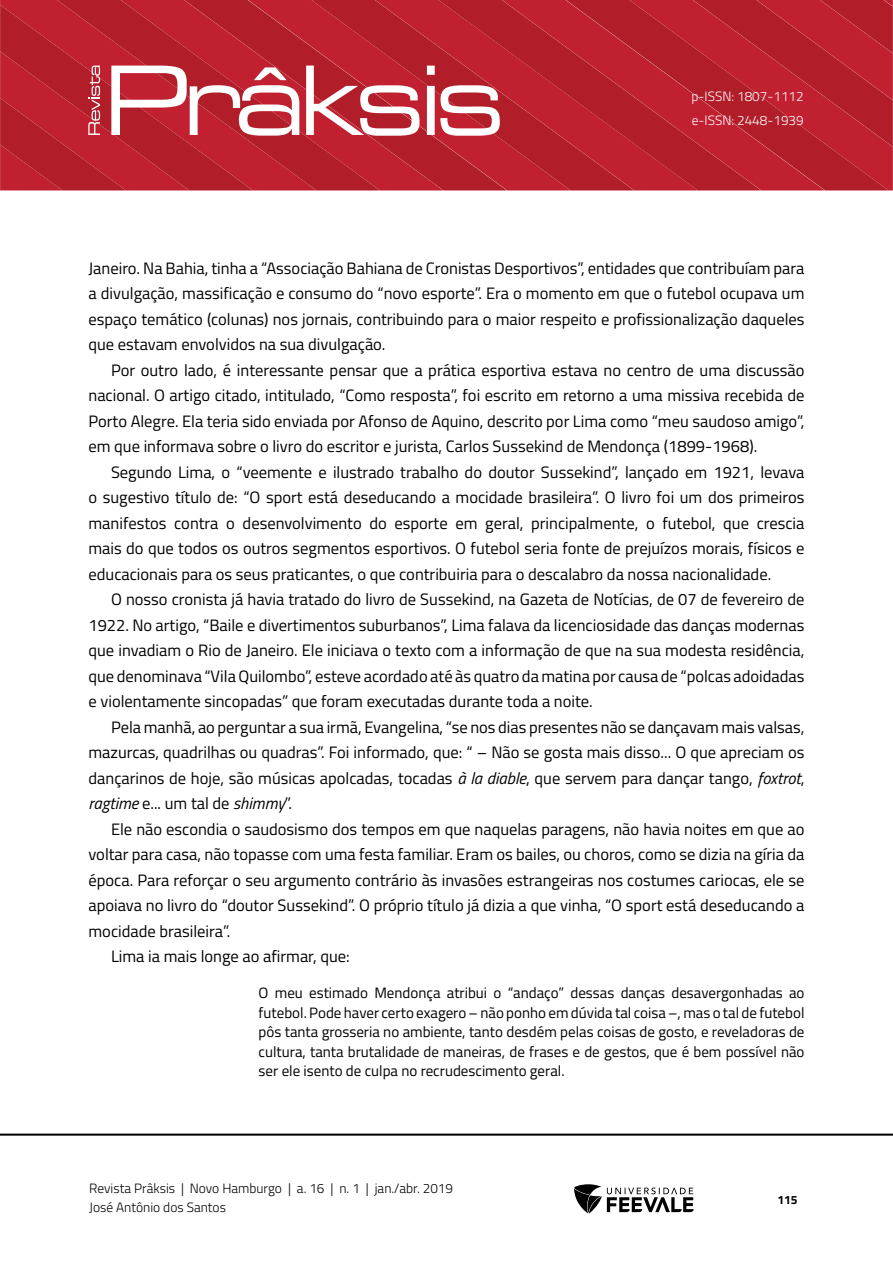
<style>
.page{position:relative;width:893px;height:1263px;background:#fff}
.page>*{position:absolute;margin:0;border:0;box-sizing:border-box;transform-origin:0 0}
.Corpo_de_texto{font:16.5px/25.5px "Titillium Web";color:#000;text-align:justify}
.Citação{font:15px/19.5px "Titillium Web";color:#000;text-align:justify}
.t1{font:300 13.5px/19.4px "Titillium Web";color:#000}
.t2{font:300 13.5px/24px "Titillium Web";color:#fff}
.t3{font:700 12px "Titillium Web";color:#000}
.s1{font-style:italic}
</style>
<div class="page">
<svg style="left:0;top:5px;width:56px;height:46px;background:#b7202d"></svg>
<svg style="left:56px;top:0;width:128px;height:51px;background:#b81f2d"></svg>
<svg style="left:184px;top:0;width:127px;height:51px;background:#b8202d"></svg>
<svg style="left:311px;top:0;width:127px;height:51px;background:#b8202d"></svg>
<svg style="left:438px;top:0;width:127px;height:190px;background:#b9202d"></svg>
<svg style="left:565px;top:0;width:324px;height:190px;background:#b8202d"></svg>
<svg style="left:692px;top:0;width:201px;height:147px;background:#b8202d"></svg>
<hr style="left:0;top:1133px;width:893px;height:3px;background:#000">
<svg style="left:574px;top:1184px;width:120px;height:29px"></svg>
<svg style="left:0;top:51px;width:500px;height:139px;background:#c13d48"></svg>
<p class="t2" style="left:691px;top:84px;width:114px">p-ISSN: 1807-1112 e-ISSN: 2448-1939</p>
<p class="Corpo_de_texto" style="left:88px;top:254px;width:717px">Janeiro. Na Bahia, tinha a “Associação Bahiana de Cronistas Desportivos”, entidades que contribuíam para a divulgação, massificação e consumo do “novo esporte”. Era o momento em que o futebol ocupava um espaço temático (colunas) nos jornais, contribuindo para o maior respeito e profissionalização daqueles que estavam envolvidos na sua divulgação.</p>
<p class="Corpo_de_texto" style="left:88px;top:356px;width:717px;text-indent:22px">Por outro lado, é interessante pensar que a prática esportiva estava no centro de uma discussão nacional. O artigo citado, intitulado, “Como resposta”, foi escrito em retorno a uma missiva recebida de Porto Alegre. Ela teria sido enviada por Afonso de Aquino, descrito por Lima como “meu saudoso amigo”, em que informava sobre o livro do escritor e jurista, Carlos Sussekind de Mendonça (1899-1968).</p>
<p class="Corpo_de_texto" style="left:88px;top:458px;width:717px;text-indent:22px">Segundo Lima, o “veemente e ilustrado trabalho do doutor Sussekind”, lançado em 1921, levava o sugestivo título de: “O sport está deseducando a mocidade brasileira”. O livro foi um dos primeiros manifestos contra o desenvolvimento do esporte em geral, principalmente, o futebol, que crescia mais do que todos os outros segmentos esportivos. O futebol seria fonte de prejuízos morais, físicos e educacionais para os seus praticantes, o que contribuiria para o descalabro da nossa nacionalidade.</p>
<p class="Corpo_de_texto" style="left:88px;top:586px;width:717px;text-indent:22px">O nosso cronista já havia tratado do livro de Sussekind, na Gazeta de Notícias, de 07 de fevereiro de 1922. No artigo, “Baile e divertimentos suburbanos”, Lima falava da licenciosidade das danças modernas que invadiam o Rio de Janeiro. Ele iniciava o texto com a informação de que na sua modesta residência, que denominava “Vila Quilombo”, esteve acordado até às quatro da matina por causa de “polcas adoidadas e violentamente sincopadas” que foram executadas durante toda a noite.</p>
<p class="Corpo_de_texto" style="left:88px;top:713px;width:718px;text-indent:22px">Pela manhã, ao perguntar a sua irmã, Evangelina, “se nos dias presentes não se dançavam mais valsas, mazurcas, quadrilhas ou quadras”. Foi informado, que: “ – Não se gosta mais disso... O que apreciam os dançarinos de hoje, são músicas apolcadas, tocadas <span class="s1">à la diable</span>, que servem para dançar tango, <span class="s1">foxtrot</span>, <span class="s1">ragtime</span> e... um tal de <span class="s1">shimmy</span>”.</p>
<p class="Corpo_de_texto" style="left:88px;top:815px;width:717px;text-indent:22px">Ele não escondia o saudosismo dos tempos em que naquelas paragens, não havia noites em que ao voltar para casa, não topasse com uma festa familiar. Eram os bailes, ou choros, como se dizia na gíria da época. Para reforçar o seu argumento contrário às invasões estrangeiras nos costumes cariocas, ele se apoiava no livro do “doutor Sussekind”. O próprio título já dizia a que vinha, “O sport está deseducando a mocidade brasileira”.</p>
<p class="Corpo_de_texto" style="left:111px;top:943px;width:240px">Lima ia mais longe ao afirmar, que:</p>
<p class="Citação" style="left:259px;top:982px;width:547px">O meu estimado Mendonça atribui o “andaço” dessas danças desavergonhadas ao futebol. Pode haver certo exagero – não ponho em dúvida tal coisa –, mas o tal de futebol pôs tanta grosseria no ambiente, tanto desdém pelas coisas de gosto, e reveladoras de cultura, tanta brutalidade de maneiras, de frases e de gestos, que é bem possível não ser ele isento de culpa no recrudescimento geral.</p>
<p class="t1" style="left:89px;top:1177px;width:365px">Revista Prâksis | Novo Hamburgo | a. 16 | n. 1 | jan./abr. 2019<br>José Antônio dos Santos</p>
<p class="t3" style="left:777px;top:1190px;width:22px">115</p>
</div>
